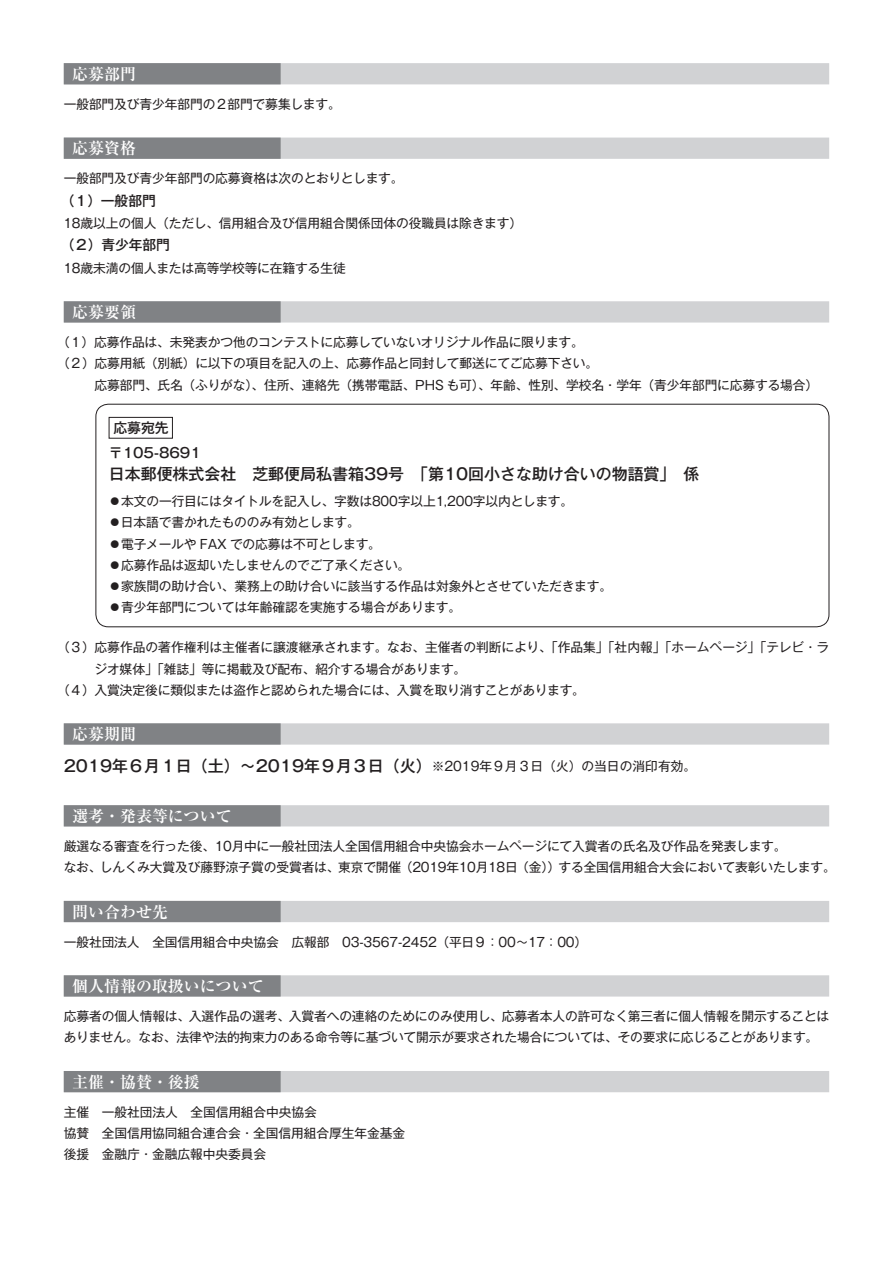
<style>
.page{position:relative;width:893px;height:1263px;background:#fff}
.page>*{position:absolute;margin:0;border:0;box-sizing:border-box;transform-origin:0 0}
.t1{font:500 15.9px "Gothic MB101 Pro";color:#231f20}
.t2{font:700 15.9px "Ryumin Pro";color:#fff}
.t3{font:500 13.8px/25px "Gothic MB101 Pro";letter-spacing:-.005em;color:#231f20}
.t4{font:12.75px/21.3px "Gothic MB101 Pro";letter-spacing:-.01em;color:#231f20}
.s1{font-weight:400;font-size:12.75px}
</style>
<div class="page">
<div style="left:64px;top:63px;width:765px;height:21px;background:#d1d2d4"></div>
<div style="left:64px;top:63px;width:217px;height:21px;background:#808285"></div>
<div style="left:64px;top:138px;width:765px;height:21px;background:#d1d2d4"></div>
<div style="left:64px;top:138px;width:217px;height:21px;background:#808285"></div>
<div style="left:64px;top:301px;width:765px;height:22px;background:#d1d2d4"></div>
<div style="left:64px;top:301px;width:217px;height:22px;background:#808285"></div>
<div style="left:64px;top:723px;width:765px;height:22px;background:#d1d2d4"></div>
<div style="left:64px;top:723px;width:217px;height:22px;background:#808285"></div>
<div style="left:64px;top:805px;width:765px;height:21px;background:#d1d2d4"></div>
<div style="left:64px;top:805px;width:217px;height:21px;background:#808285"></div>
<div style="left:64px;top:901px;width:765px;height:21px;background:#d1d2d4"></div>
<div style="left:64px;top:901px;width:217px;height:21px;background:#808285"></div>
<div style="left:64px;top:975px;width:765px;height:21px;background:#d1d2d4"></div>
<div style="left:64px;top:975px;width:217px;height:21px;background:#808285"></div>
<div style="left:64px;top:1071px;width:765px;height:21px;background:#d1d2d4"></div>
<div style="left:64px;top:1071px;width:217px;height:21px;background:#808285"></div>
<div style="left:109px;top:417px;width:64px;height:21px;border:1px solid #231f20"></div>
<div style="left:96px;top:404px;width:733px;height:223px;border:1px solid #231f20;border-radius:13px"></div>
<p class="t2" style="left:72px;top:61px;width:65px">応募部門</p>
<p class="t4" style="left:64px;top:92px;width:279px">一般部門及び青少年部門の２部門で募集します。</p>
<p class="t2" style="left:72px;top:136px;width:65px">応募資格</p>
<p class="t4" style="left:64px;top:166px;width:341px">一般部門及び青少年部門の応募資格は次のとおりとします。</p>
<p class="t3" style="left:61px;top:186px;width:96px">（１）一般部門</p>
<p class="t4" style="left:64px;top:211px;width:460px">18歳以上の個人（ただし、信用組合及び信用組合関係団体の役職員は除きます）</p>
<p class="t3" style="left:61px;top:231px;width:111px">（２）青少年部門</p>
<p class="t4" style="left:64px;top:255px;width:284px">18歳未満の個人または高等学校等に在籍する生徒</p>
<p class="t2" style="left:72px;top:299px;width:65px">応募要領</p>
<p class="t4" style="left:57px;top:330px;width:528px">（１）応募作品は、未発表かつ他のコンテストに応募していないオリジナル作品に限ります。</p>
<p class="t4" style="left:57px;top:351px;width:543px">（２）応募用紙（別紙）に以下の項目を記入の上、応募作品と同封して郵送にてご応募下さい。</p>
<p class="t4" style="left:95px;top:372px;width:725px">応募部門、氏名（ふりがな）、住所、連絡先（携帯電話、PHS も可）、年齢、性別、学校名・学年（青少年部門に応募する場合）</p>
<p class="t3" style="left:109px;top:414px;width:94px;text-indent:5px">応募宛先〒105-8691</p>
<p class="t1" style="left:109px;top:461px;width:592px">日本郵便株式会社　芝郵便局私書箱39号　「第10回小さな助け合いの物語賞」　係</p>
<p class="t4" style="left:109px;top:489px;width:505px">◦本文の一行目にはタイトルを記入し、字数は800字以上1,200字以内とします。<br>◦日本語で書かれたもののみ有効とします。<br>◦電子メールや FAX での応募は不可とします。<br>◦応募作品は返却いたしませんのでご了承ください。<br>◦家族間の助け合い、業務上の助け合いに該当する作品は対象外とさせていただきます。◦青少年部門については年齢確認を実施する場合があります。</p>
<p class="t4" style="left:57px;top:635px;width:774px">（３）応募作品の著作権利は主催者に譲渡継承されます。なお、主催者の判断により、「作品集」「社内報」「ホームページ」「テレビ・ラ</p>
<p class="t4" style="left:94px;top:656px;width:373px">ジオ媒体」「雑誌」等に掲載及び配布、紹介する場合があります。</p>
<p class="t4" style="left:57px;top:677px;width:529px">（４）入賞決定後に類似または盗作と認められた場合には、入賞を取り消すことがあります。</p>
<p class="t2" style="left:72px;top:721px;width:65px">応募期間</p>
<p class="t1" style="left:64px;top:753px;width:634px">2019年６月１日（土）～2019年９月３日（火）<span class="s1">※2019年９月３日（火）の当日の消印有効。</span></p>
<p class="t2" style="left:72px;top:803px;width:161px">選考・発表等について</p>
<p class="t4" style="left:64px;top:834px;width:774px">厳選なる審査を行った後、10月中に一般社団法人全国信用組合中央協会ホームページにて入賞者の氏名及び作品を発表します。<br>なお、しんくみ大賞及び藤野涼子賞の受賞者は、東京で開催（2019年10月18日（金））する全国信用組合大会において表彰いたします。</p>
<p class="t2" style="left:72px;top:899px;width:97px">問い合わせ先</p>
<p class="t4" style="left:64px;top:929px;width:525px">一般社団法人　全国信用組合中央協会　広報部　03-3567-2452（平日９：00～17：00）</p>
<p class="t2" style="left:72px;top:973px;width:193px">個人情報の取扱いについて</p>
<p class="t4" style="left:64px;top:1004px;width:767px">応募者の個人情報は、入選作品の選考、入賞者への連絡のためにのみ使用し、応募者本人の許可なく第三者に個人情報を開示することはありません。なお、法律や法的拘束力のある命令等に基づいて開示が要求された場合については、その要求に応じることがあります。</p>
<p class="t2" style="left:72px;top:1069px;width:129px">主催・協賛・後援</p>
<p class="t4" style="left:64px;top:1099px;width:343px">主催　一般社団法人　全国信用組合中央協会<br>協賛　全国信用協同組合連合会・全国信用組合厚生年金基金後援　金融庁・金融広報中央委員会</p>
</div>
